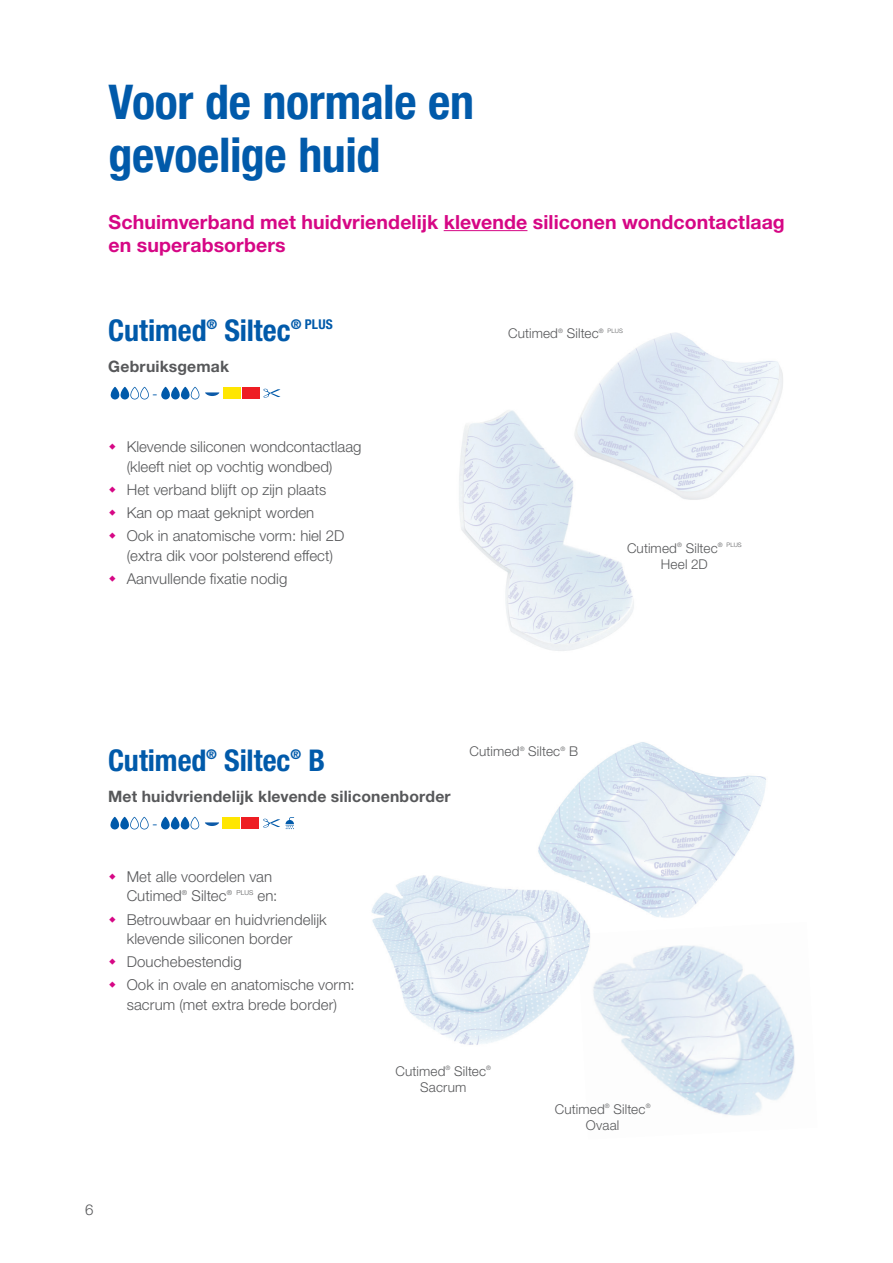
<style>
.page{position:relative;width:893px;height:1263px;background:#fff}
.page>*{position:absolute;margin:0;border:0;box-sizing:border-box;transform-origin:0 0}
.t1{font:700 condensed 48px/52.8px "Helvetica Neue LT Std";letter-spacing:-.005em;color:#015aaa}
.t2{font:700 condensed 30px "Helvetica Neue LT Std";color:#015aaa}
.t3{font:700 19.5px/23.7px "Helvetica Neue LT Std";letter-spacing:.005em;color:#d60785}
.t4{font:700 15.75px "Helvetica Neue LT Std";letter-spacing:.015em;color:#57585a}
.t5{font:300 15px/23.1px "Helvetica Neue LT Std";color:#57585a}
.t6{font:300 15px "Helvetica Neue LT Std";color:#015aaa}
.t7{font:300 13.5px/15.9px "Helvetica Neue LT Std";letter-spacing:.01em;color:#57585a;text-align:center}
.t8{font:700 condensed 13.5px "Helvetica Neue LT Std";color:#015aaa}
.t9{font:300 6.75px "Helvetica Neue LT Std";color:#57585a}
</style>
<div class="page">
<img style="left:538px;top:742px;width:228px;height:176px">
<img style="left:371px;top:856px;width:257px;height:189px">
<img style="left:577px;top:922px;width:218px;height:194px">
<img style="left:459px;top:410px;width:175px;height:241px">
<div style="left:242px;top:387px;width:17px;height:12px;background:#ee1d23"></div>
<div style="left:223px;top:387px;width:17px;height:12px;background:#ffe601"></div>
<svg style="left:161px;top:387px;width:58px;height:12px"></svg>
<svg style="left:110px;top:387px;width:39px;height:12px"></svg>
<svg style="left:263px;top:389px;width:17px;height:9px"></svg>
<div style="left:242px;top:817px;width:17px;height:12px;background:#ee1d23"></div>
<div style="left:223px;top:817px;width:17px;height:12px;background:#ffe601"></div>
<svg style="left:205px;top:822px;width:14px;height:4px"></svg>
<svg style="left:161px;top:817px;width:38px;height:12px"></svg>
<svg style="left:110px;top:817px;width:39px;height:12px"></svg>
<svg style="left:263px;top:819px;width:17px;height:9px"></svg>
<svg style="left:286px;top:817px;width:8px;height:12px"></svg>
<img style="left:533px;top:332px;width:250px;height:175px">
<hr style="left:444px;top:230px;width:83px;height:1px;background:#d60785">
<h1 class="t1" style="left:109px;top:75px;width:367px">Voor de normale en gevoelige huid</h1>
<h3 class="t3" style="left:109px;top:209px;width:678px">Schuimverband met huidvriendelijk klevende siliconen wondcontactlaag en superabsorbers</h3>
<h2 class="t2" style="left:108px;top:313px;width:100px">Cutimed</h2>
<p class="t8" style="left:207px;top:316px;width:12px">®</p>
<h2 class="t2" style="left:225px;top:313px;width:68px">Siltec</h2>
<p class="t8" style="left:291px;top:316px;width:44px">® PLUS</p>
<p class="t4" style="left:108px;top:357px;width:122px">Gebruiksgemak</p>
<p class="t6" style="left:152px;top:384px;width:7px">-</p>
<p class="t5" style="left:127px;top:437px;width:236px;line-height:19.5px">Klevende siliconen wondcontactlaag (kleeft niet op vochtig wondbed)</p>
<p class="t5" style="left:127px;top:478px;width:219px">Het verband blijft op zijn plaats<br>Kan op maat geknipt worden<br>Ook in anatomische vorm: hiel 2D</p>
<p class="t5" style="left:127px;top:543px;width:208px">(extra dik voor polsterend effect)<br>Aanvullende fixatie nodig</p>
<p class="t7" style="left:508px;top:325px;width:116px">Cutimed<sup>®</sup> Siltec<sup>®</sup> <sup>PLUS</sup></p>
<p class="t7" style="left:627px;top:540px;width:116px">Cutimed<sup>®</sup> Siltec<sup>®</sup> <sup>PLUS<br></sup>Heel 2D</p>
<h2 class="t2" style="left:108px;top:742px;width:100px">Cutimed</h2>
<p class="t8" style="left:206px;top:746px;width:12px">®</p>
<h2 class="t2" style="left:224px;top:742px;width:68px">Siltec</h2>
<p class="t8" style="left:290px;top:746px;width:12px">®</p>
<h2 class="t2" style="left:308px;top:742px;width:18px">B</h2>
<p class="t4" style="left:108px;top:787px;width:344px">Met huidvriendelijk klevende siliconenborder</p>
<p class="t6" style="left:152px;top:814px;width:7px">-</p>
<p class="t5" style="left:127px;top:866px;width:147px;line-height:19.5px">Met alle voordelen van<br>Cutimed</p>
<p class="t9" style="left:182px;top:889px;width:7px">®</p>
<p class="t5" style="left:191px;top:884px;width:37px">Siltec</p>
<p class="t9" style="left:227px;top:889px;width:28px">® PLUS</p>
<p class="t5" style="left:127px;top:884px;width:201px;text-indent:131px">en:<br>Betrouwbaar en huidvriendelijk</p>
<p class="t5" style="left:127px;top:927px;width:230px">klevende siliconen border<br>Douchebestendig<br>Ook in ovale en anatomische vorm:</p>
<p class="t5" style="left:127px;top:992px;width:212px">sacrum (met extra brede border)</p>
<p class="t7" style="left:470px;top:743px;width:110px">Cutimed<sup>®</sup> Siltec<sup>®</sup> B</p>
<p class="t7" style="left:395px;top:1063px;width:97px">Cutimed<sup>®</sup> Siltec<sup>®<br></sup>Sacrum</p>
<p class="t7" style="left:555px;top:1101px;width:97px">Cutimed<sup>®</sup> Siltec<sup>®<br></sup>Ovaal</p>
<p class="t5" style="left:85px;top:1198px;width:10px">6</p>
</div>
